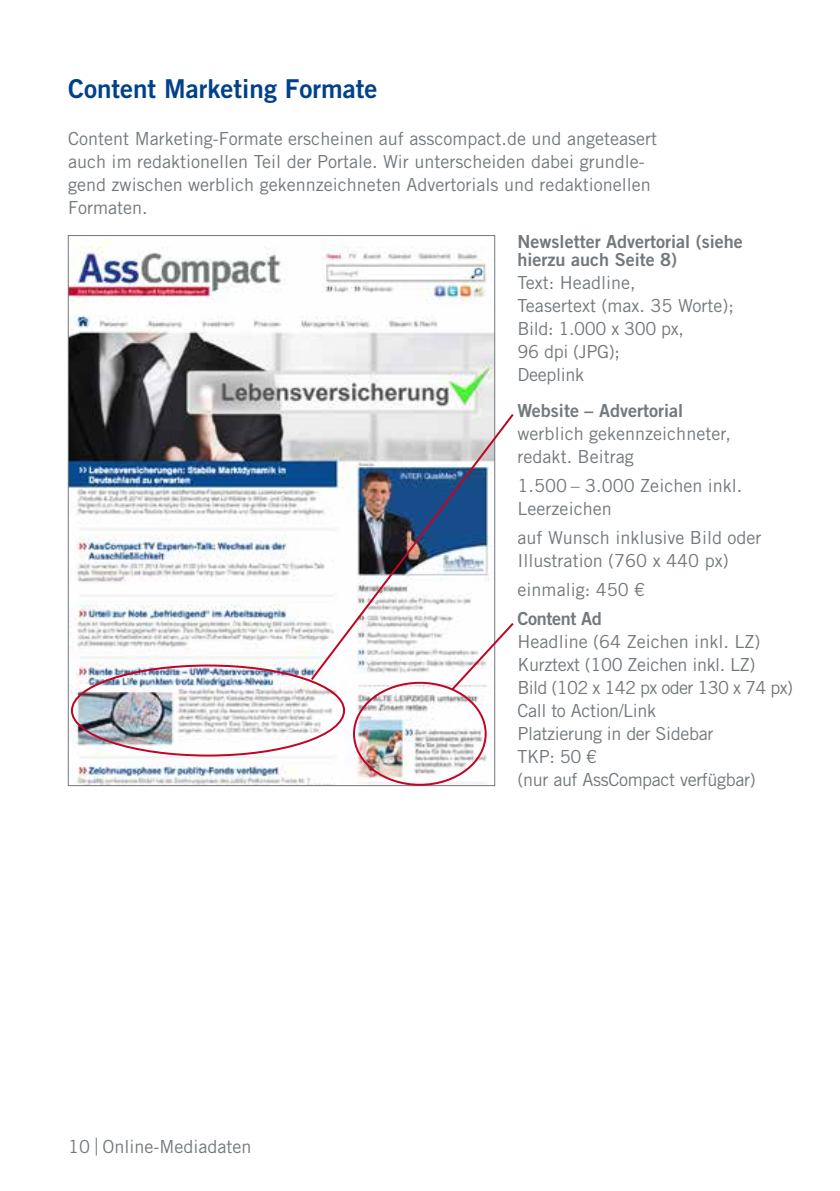
<style>
.page{position:relative;width:840px;height:1191px;background:#fff}
.page>*{position:absolute;margin:0;border:0;box-sizing:border-box;transform-origin:0 0}
.t1{font:26px "Trade Gothic LT Std Bd 2";color:#004189}
.t2{font:18px/23px "Trade Gothic LT Std";color:#72787c}
.t3{font:18px/23px "Trade Gothic LT Std";letter-spacing:-.02em;color:#72787c}
.t4{font:18px/18px "Trade Gothic LT Std Bd 2";color:#72787c}
.t5{font:18px "Trade Gothic LT Std Bd 2";letter-spacing:-.02em;color:#72787c}
</style>
<div class="page">
<svg style="left:96px;top:1137px;width:1px;height:18px"></svg>
<img style="left:70px;top:237px;width:422px;height:547px">
<div style="left:353px;top:682px;width:133px;height:104px;border:2px solid #c10525;border-radius:50%"></div>
<svg style="left:309px;top:412px;width:205px;height:270px"></svg>
<svg style="left:449px;top:621px;width:65px;height:71px"></svg>
<h1 class="t1" style="left:68px;top:73px;width:311px">Content Marketing Formate</h1>
<p class="t2" style="left:68px;top:127px;width:590px">Content Marketing-Formate erscheinen auf asscompact.de und angeteasert auch im redaktionellen Teil der Portale. Wir unterscheiden dabei grundle&shy;gend zwischen werblich gekennzeichneten Advertorials und redaktionellen Formaten.</p>
<p class="t4" style="left:517px;top:233px;width:226px">Newsletter Advertorial (siehe hierzu auch Seite 8)</p>
<p class="t2" style="left:517px;top:271px;width:218px">Text: Headline,<br>Teasertext (max. 35 Worte);<br>Bild: 1.000 x 300 px,<br>96 dpi (JPG);<br>Deeplink</p>
<p class="t2" style="left:68px;top:1134px;width:185px">10 Online-Mediadaten</p>
<p class="t4" style="left:517px;top:402px;width:167px">Website – Advertorial</p>
<p class="t2" style="left:517px;top:422px;width:215px">werblich gekennzeichneter, redakt. Beitrag</p>
<p class="t2" style="left:517px;top:474px;width:226px">1.500 – 3.000 Zeichen inkl.<br>Leerzeichen</p>
<p class="t2" style="left:517px;top:526px;width:245px">auf Wunsch inklusive Bild oder<br>Illustration (760 x 440 px)</p>
<p class="t2" style="left:517px;top:577px;width:129px">einmalig: 450 €</p>
<p class="t5" style="left:517px;top:607px;width:86px">Content Ad</p>
<p class="t3" style="left:517px;top:629px;width:277px">Headline (64 Zeichen inkl. LZ)<br>Kurztext (100 Zeichen inkl. LZ)<br>Bild (102 x 142 px oder 130 x 74 px)<br>Call to Action/Link<br>Platzierung in der Sidebar<br>TKP: 50 €<br>(nur auf AssCompact verfügbar)</p>
</div>
